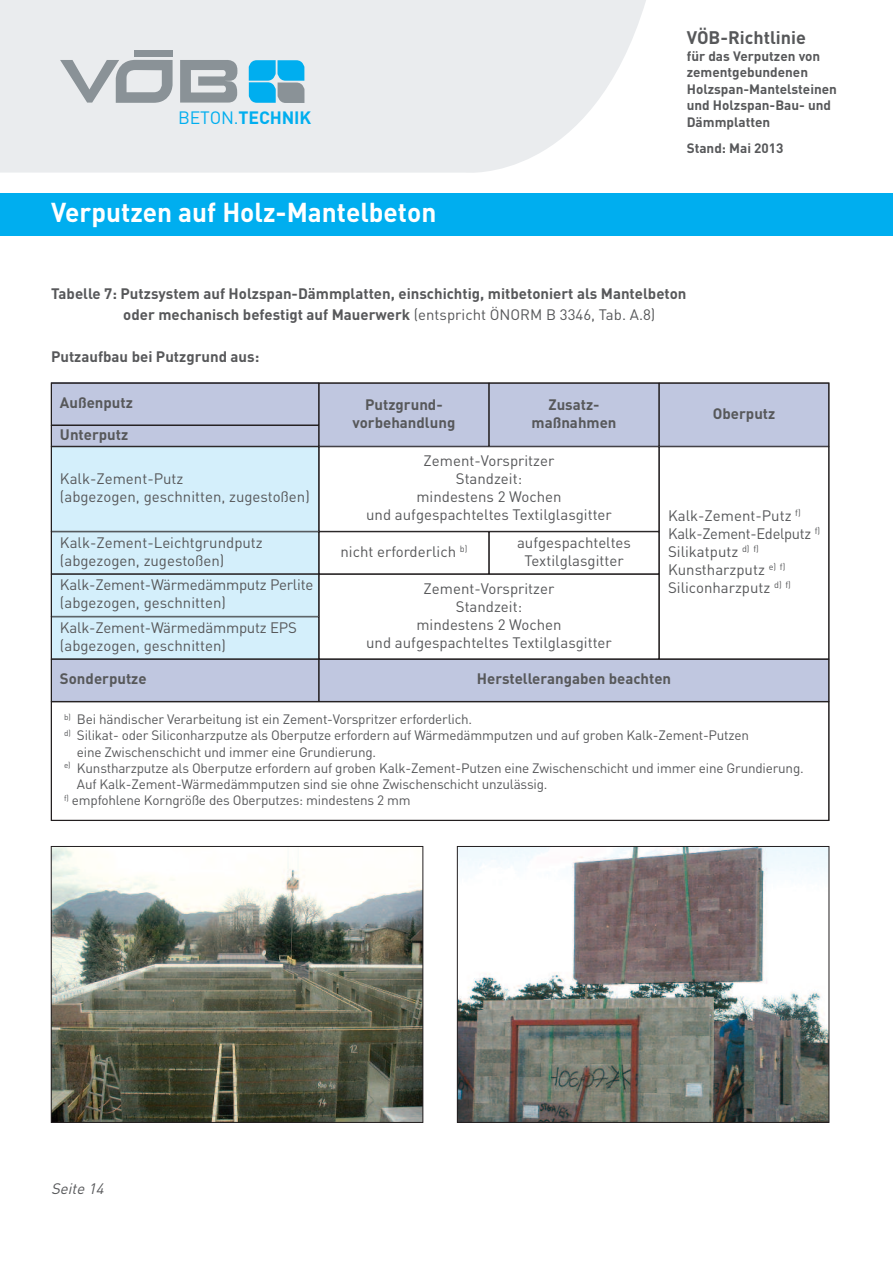
<style>
.page{position:relative;width:893px;height:1263px;background:#fff}
.page>*{position:absolute;margin:0;border:0;box-sizing:border-box;transform-origin:0 0}
.t1{font:700 27px "DINOT";color:#fff}
.t2{font:700 18px "DINOT";color:#57585a}
.t3{font:700 17.7px "DINOT";letter-spacing:-.01em;color:#00aeef}
.t4{font:15px/18px "DINOT";color:#57585a}
.t5{font:700 15px/18px "DINOT";color:#57585a}
.t6{font:italic 15px "DINOT";color:#57585a}
.t7{font:13.5px "DINOT";letter-spacing:-.015em;color:#57585a}
.t8{font:700 13.5px/16.5px "DINOT";color:#57585a}
.s1{font-weight:400}
</style>
<div class="page">
<svg style="left:0;top:0;width:646px;height:173px;background:#ebedef"></svg>
<div style="left:134px;top:51px;width:38px;height:6px;background:#8a9297"></div>
<svg style="left:180px;top:60px;width:59px;height:43px;background:#a4aaae"></svg>
<svg style="left:60px;top:60px;width:113px;height:43px;background:#babfc3"></svg>
<svg style="left:249px;top:60px;width:55px;height:43px;background:#3bafdb"></svg>
<div style="left:0;top:193px;width:893px;height:43px;background:#00aeef"></div>
<div style="left:51px;top:383px;width:268px;height:42px;background:#c0c7e0"></div>
<div style="left:51px;top:425px;width:268px;height:21px;background:#c0c7e0"></div>
<div style="left:51px;top:425px;width:268px;height:21px;border:1px solid #231f20"></div>
<div style="left:51px;top:447px;width:268px;height:84px;background:#d4effb"></div>
<div style="left:51px;top:446px;width:268px;height:85px;border:1px solid #231f20"></div>
<div style="left:319px;top:446px;width:340px;height:85px;border:1px solid #231f20"></div>
<div style="left:51px;top:532px;width:268px;height:42px;background:#d4effb"></div>
<div style="left:51px;top:574px;width:268px;height:42px;background:#d4effb"></div>
<div style="left:51px;top:574px;width:268px;height:43px;border:1px solid #231f20"></div>
<div style="left:51px;top:617px;width:268px;height:42px;background:#d4effb"></div>
<div style="left:51px;top:659px;width:268px;height:42px;background:#c0c7e0"></div>
<div style="left:51px;top:659px;width:268px;height:43px;border:1px solid #231f20"></div>
<div style="left:319px;top:659px;width:510px;height:42px;background:#c0c7e0"></div>
<div style="left:319px;top:659px;width:510px;height:43px;border:1px solid #231f20"></div>
<div style="left:319px;top:383px;width:170px;height:63px;background:#c0c7e0"></div>
<div style="left:319px;top:531px;width:170px;height:43px;border:1px solid #231f20"></div>
<div style="left:489px;top:531px;width:170px;height:43px;border:1px solid #231f20"></div>
<div style="left:659px;top:446px;width:170px;height:213px;border:1px solid #231f20"></div>
<div style="left:319px;top:574px;width:340px;height:85px;border:1px solid #231f20"></div>
<div style="left:489px;top:383px;width:170px;height:63px;background:#c0c7e0"></div>
<div style="left:659px;top:383px;width:170px;height:63px;background:#c0c7e0"></div>
<img style="left:53px;top:848px;width:368px;height:273px">
<div style="left:51px;top:846px;width:372px;height:277px;border:1px solid #231f20"></div>
<img style="left:459px;top:848px;width:368px;height:273px">
<div style="left:457px;top:846px;width:372px;height:277px;border:1px solid #231f20"></div>
<p class="t3" style="left:178px;top:111px;width:134px"><span class="s1">BETON.</span>TECHNIK</p>
<h1 class="t1" style="left:51px;top:203px;width:387px">Verputzen auf Holz-Mantelbeton</h1>
<p class="t2" style="left:687px;top:31px;width:121px">VÖB-Richtlinie</p>
<p class="t8" style="left:687px;top:49px;width:152px">für das Verputzen von zementgebundenen<br>Holzspan-Mantelsteinen und Holzspan-Bau- und<br>Dämmplatten</p>
<p class="t8" style="left:687px;top:142px;width:98px">Stand: Mai 2013</p>
<p class="t5" style="left:123px;top:284px;width:565px;line-height:21px;text-indent:-72px">Tabelle 7: Putzsystem auf Holzspan-Dämmplatten, einschichtig, mitbetoniert als Mantelbeton oder mechanisch befestigt auf Mauerwerk <span class="s1">(entspricht ÖNORM B 3346, Tab. A.8)</span></p>
<p class="t5" style="left:51px;top:349px;width:210px">Putzaufbau bei Putzgrund aus:</p>
<p class="t5" style="left:60px;top:388px;width:75px;line-height:32px">Außenputz<br>Unterputz</p>
<p class="t4" style="left:60px;top:471px;width:251px">Kalk-Zement-Putz<br>(abgezogen, geschnitten, zugestoßen)</p>
<p class="t5" style="left:353px;top:397px;width:104px;text-align:center">Putzgrund&shy;vorbehandlung</p>
<p class="t5" style="left:532px;top:397px;width:86px;text-align:center">Zusatz&shy;maßnahmen</p>
<p class="t5" style="left:713px;top:406px;width:64px">Oberputz</p>
<p class="t4" style="left:366px;top:453px;width:247px;text-align:center">Zement-Vorspritzer<br>Standzeit:<br>mindestens 2 Wochen<br>und aufgespachteltes Textilglasgitter</p>
<p class="t4" style="left:668px;top:508px;width:154px">Kalk-Zement-Putz <sup>f)<br></sup>Kalk-Zement-Edelputz <sup>f)<br></sup>Silikatputz <sup>d)</sup> <sup>f)<br></sup>Kunstharzputz <sup>e)</sup> <sup>f)<br></sup>Siliconharzputz <sup>d)</sup> <sup>f)</sup></p>
<p class="t4" style="left:340px;top:544px;width:128px">nicht erforderlich <sup>b)</sup></p>
<p class="t4" style="left:517px;top:535px;width:115px;text-align:center">aufgespachteltes<br>Textilglasgitter</p>
<p class="t4" style="left:60px;top:535px;width:204px">Kalk-Zement-Leichtgrundputz (abgezogen, zugestoßen)</p>
<p class="t4" style="left:60px;top:578px;width:255px">Kalk-Zement-Wärmedämmputz Perlite (abgezogen, geschnitten)</p>
<p class="t4" style="left:60px;top:620px;width:238px">Kalk-Zement-Wärmedämmputz EPS (abgezogen, geschnitten)</p>
<p class="t5" style="left:60px;top:671px;width:88px">Sonderputze</p>
<p class="t5" style="left:477px;top:671px;width:196px">Herstellerangaben beachten</p>
<p class="t4" style="left:366px;top:581px;width:247px;text-align:center">Zement-Vorspritzer<br>Standzeit:<br>mindestens 2 Wochen<br>und aufgespachteltes Textilglasgitter</p>
<p class="t7" style="left:64px;top:715px;width:409px"><sup>b)</sup> Bei händischer Verarbeitung ist ein Zement-Vorspritzer erforderlich.</p>
<p class="t7" style="left:64px;top:731px;width:686px"><sup>d)</sup> Silikat- oder Siliconharzputze als Oberputze erfordern auf Wärmedämmputzen und auf groben Kalk-Zement-Putzen</p>
<p class="t7" style="left:77px;top:747px;width:301px">eine Zwischenschicht und immer eine Grundierung.</p>
<p class="t7" style="left:64px;top:763px;width:741px"><sup>e)</sup> Kunstharzputze als Oberputze erfordern auf groben Kalk-Zement-Putzen eine Zwischenschicht und immer eine Grundierung.</p>
<p class="t7" style="left:77px;top:779px;width:472px">Auf Kalk-Zement-Wärmedämmputzen sind sie ohne Zwischenschicht unzulässig.</p>
<p class="t7" style="left:64px;top:796px;width:348px"><sup>f)</sup> empfohlene Korngröße des Oberputzes: mindestens 2 mm</p>
<p class="t6" style="left:51px;top:1183px;width:57px">Seite 14</p>
</div>
